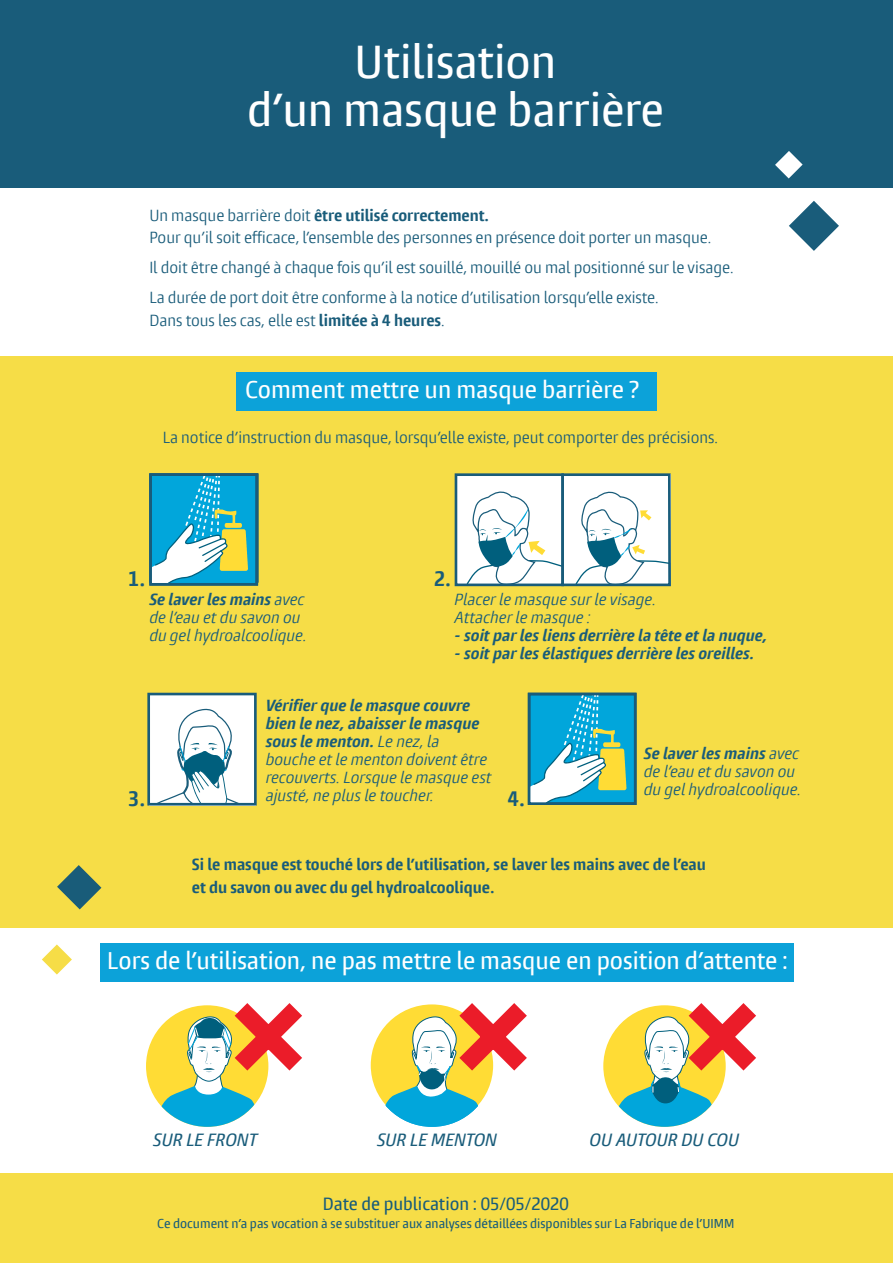
<style>
.page{position:relative;width:893px;height:1263px;background:#fff}
.page>*{position:absolute;margin:0;border:0;box-sizing:border-box;transform-origin:0 0}
.t1{font:500 condensed 43.05px/48px "Burlingame Pro";color:#fff;text-align:center}
.t2{font:500 condensed 22.5px "Burlingame Pro";color:#fff}
.t3{font:700 condensed 19.5px "Burlingame Pro";color:#195c7a}
.t4{font:italic 500 condensed 16.5px "Burlingame Pro";color:#195c7a}
.t5{font:500 condensed 16.5px "Burlingame Pro";color:#195c7a}
.t6{font:condensed 15px/22.5px "Burlingame Pro";color:#195c7a}
.t7{font:italic condensed 15px/18px "Burlingame Pro";color:#195c7a}
.t8{font:700 condensed 15px/22.5px "Burlingame Pro";color:#195c7a}
.t9{font:italic 700 condensed 15px "Burlingame Pro";color:#195c7a}
.t10{font:500 condensed 12px "Burlingame Pro";color:#195c7a}
.s1{font-weight:700}
</style>
<div class="page">
<div style="left:0;top:356px;width:893px;height:572px;background:#f6dd47"></div>
<div style="left:456px;top:475px;width:215px;height:111px;background:#fff"></div>
<div style="left:149px;top:694px;width:106px;height:111px;background:#fff"></div>
<svg style="left:147px;top:1003px;width:609px;height:124px"></svg>
<div style="left:0;top:0;width:893px;height:187px;background:#195c7a"></div>
<div style="left:0;top:1173px;width:893px;height:90px;background:#f6dd47"></div>
<svg style="left:789px;top:201px;width:50px;height:50px"></svg>
<svg style="left:42px;top:944px;width:30px;height:30px"></svg>
<svg style="left:57px;top:865px;width:44px;height:44px"></svg>
<svg style="left:775px;top:151px;width:28px;height:27px"></svg>
<div style="left:236px;top:373px;width:421px;height:38px;background:#0ca2d9"></div>
<div style="left:99px;top:943px;width:694px;height:39px;background:#0ca2d9"></div>
<div style="left:455px;top:473px;width:109px;height:113px;border:3px solid #195c7a"></div>
<svg style="left:466px;top:486px;width:95px;height:100px"></svg>
<div style="left:561px;top:473px;width:110px;height:113px;border:3px solid #195c7a"></div>
<svg style="left:574px;top:486px;width:97px;height:100px"></svg>
<div style="left:151px;top:474px;width:106px;height:110px;background:#01a6db"></div>
<svg style="left:153px;top:477px;width:95px;height:105px"></svg>
<div style="left:149px;top:473px;width:109px;height:113px;border:3px solid #195c7a"></div>
<div style="left:529px;top:694px;width:106px;height:109px;background:#01a6db"></div>
<svg style="left:532px;top:697px;width:94px;height:104px"></svg>
<div style="left:528px;top:693px;width:109px;height:112px;border:3px solid #195c7a"></div>
<div style="left:147px;top:693px;width:110px;height:112px;border:3px solid #195c7a"></div>
<svg style="left:149px;top:709px;width:106px;height:95px"></svg>
<h1 class="t1" style="left:247px;top:38px;width:418px">Utilisation<br>d’un masque barrière</h1>
<p class="t6" style="left:149px;top:204px;width:563px">Un masque barrière doit <span class="s1">être utilisé correctement.<br></span>Pour qu’il soit efficace, l’ensemble des personnes en présence doit porter un masque.</p>
<p class="t6" style="left:149px;top:253px;width:586px;line-height:30px">Il doit être changé à chaque fois qu’il est souillé, mouillé ou mal positionné sur le visage.<br>La durée de port doit être conforme à la notice d’utilisation lorsqu’elle existe.</p>
<p class="t6" style="left:149px;top:309px;width:297px">Dans tous les cas, elle est <span class="s1">limitée à 4 heures</span>.</p>
<h2 class="t2" style="left:245px;top:375px;width:396px">Comment mettre un masque barrière ?</h2>
<p class="t6" style="left:163px;top:426px;width:557px">La notice d’instruction du masque, lorsqu’elle existe, peut comporter des précisions.</p>
<h3 class="t3" style="left:128px;top:567px;width:18px">1.</h3>
<h3 class="t3" style="left:434px;top:567px;width:18px">2.</h3>
<p class="t7" style="left:149px;top:591px;width:159px"><span class="s1">Se laver les mains</span> avec de l’eau et du savon ou du gel hydroalcoolique.</p>
<p class="t7" style="left:455px;top:591px;width:203px">Placer le masque sur le visage.<br>Attacher le masque :</p>
<p class="t9" style="left:455px;top:626px;width:314px">- soit par les liens derrière la tête et la nuque,</p>
<p class="t9" style="left:455px;top:644px;width:301px">- soit par les élastiques derrière les oreilles.</p>
<p class="t7" style="left:266px;top:696px;width:227px"><span class="s1">Vérifier que le masque couvre bien le nez, abaisser le masque sous le menton.</span> Le nez, la bouche et le menton doivent être recouverts. Lorsque le masque est ajusté, ne plus le toucher.</p>
<p class="t7" style="left:644px;top:744px;width:159px"><span class="s1">Se laver les mains</span> avec de l’eau et du savon ou du gel hydroalcoolique.</p>
<h3 class="t3" style="left:128px;top:786px;width:18px">3.</h3>
<h3 class="t3" style="left:508px;top:786px;width:18px">4.</h3>
<p class="t8" style="left:192px;top:854px;width:516px">Si le masque est touché lors de l’utilisation, se laver les mains avec de l’eau et du savon ou avec du gel hydroalcoolique.</p>
<h2 class="t2" style="left:107px;top:946px;width:682px">Lors de l’utilisation, ne pas mettre le masque en position d’attente :</h2>
<p class="t4" style="left:153px;top:1129px;width:106px">SUR LE FRONT</p>
<p class="t4" style="left:377px;top:1129px;width:122px">SUR LE MENTON</p>
<p class="t4" style="left:590px;top:1129px;width:151px">OU AUTOUR DU COU</p>
<p class="t5" style="left:323px;top:1194px;width:247px">Date de publication : 05/05/2020</p>
<p class="t10" style="left:157px;top:1216px;width:579px">Ce document n’a pas vocation à se substituer aux analyses détaillées disponibles sur La Fabrique de l’UIMM</p>
</div>
